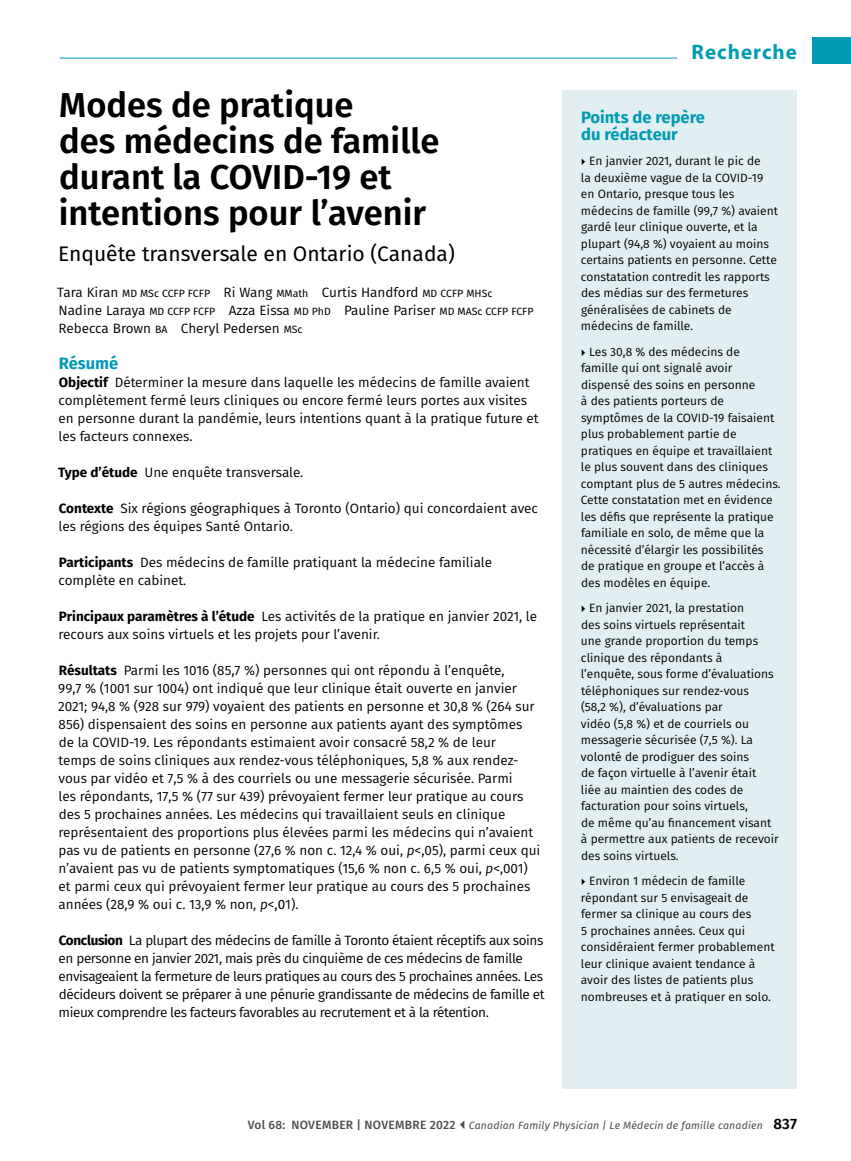
<style>
.page{position:relative;width:851px;height:1161px;background:#fff}
.page>*{position:absolute;margin:0;border:0;box-sizing:border-box;transform-origin:0 0}
.ArticleTitle{font:600 34.5px/36px "Fira Sans";color:#000}
.ArticleTitle-2{font:21px "Fira Sans";color:#000}
.t1{font:700 21px "Myriad Pro";letter-spacing:.05em;color:#009bb3}
.KeyPointHead_RES{font:700 16.5px/16.5px "Fira Sans";color:#009bb3}
.AbstractHead{font:700 16.5px "Fira Sans";color:#009bb3}
.AbstractBody{font:13.5px/18px "Fira Sans";color:#000}
.AbstractBody-2{font:13.5px/18px "Fira Sans";letter-spacing:-.025em;color:#000}
.Byline{font:13.5px/18px "Fira Sans";color:#000}
.KeyPoints_RES{font:12px/16.5px "Fira Sans";color:#000}
.t2{font:italic 10.5px "Fira Sans";letter-spacing:.015em;color:#4d4d4f}
.s1{font-size:10.5px}
.s2{font-weight:700}
.s3{font-style:inherit}
.s4{font-style:italic}
.s5{font-weight:500;font-style:normal;font-size:12px}
.s6{font-weight:600;font-style:normal;font-size:15px;color:#000}
</style>
<div class="page">
<hr style="left:60px;top:58px;width:617px;height:1px;background:#009bb3">
<div style="left:812px;top:38px;width:38px;height:26px;background:#009bb3"></div>
<div style="left:562px;top:90px;width:234px;height:999px;background:#e1eff2"></div>
<p class="ArticleTitle" style="left:59px;top:85px;width:382px">Modes de pratique<br>des médecins de famille durant la COVID-19 et intentions pour l’avenir</p>
<p class="ArticleTitle-2" style="left:58px;top:238px;width:398px">Enquête transversale en Ontario (Canada)</p>
<p class="Byline" style="left:57px;top:283px;width:478px">Tara Kiran <span class="s1">MD MSc CCFP FCFP</span> Ri Wang <span class="s1">MMath</span> Curtis Handford <span class="s1">MD CCFP MHSc<br></span>Nadine Laraya <span class="s1">MD CCFP FCFP</span> Azza Eissa <span class="s1">MD PhD</span> Pauline Pariser <span class="s1">MD MASc CCFP FCFP<br></span>Rebecca Brown <span class="s1">BA</span> Cheryl Pedersen <span class="s1">MSc</span></p>
<p class="AbstractHead" style="left:59px;top:349px;width:61px">Résumé</p>
<p class="AbstractBody" style="left:59px;top:373px;width:481px"><span class="s2">Objectif</span> Déterminer la mesure dans laquelle les médecins de famille avaient complètement fermé leurs cliniques ou encore fermé leurs portes aux visites en personne durant la pandémie, leurs intentions quant à la pratique future et les facteurs connexes<span class="s3">.</span></p>
<p class="AbstractBody" style="left:58px;top:463px;width:247px"><span class="s2">Type d’étude</span> Une enquête transversale.</p>
<p class="AbstractBody" style="left:59px;top:499px;width:481px"><span class="s2">Contexte</span> Six régions géographiques à Toronto (Ontario) qui concordaient avec les régions des équipes Santé Ontario.</p>
<p class="AbstractBody" style="left:59px;top:553px;width:435px"><span class="s2">Participants</span> Des médecins de famille pratiquant la médecine familiale complète en cabinet.</p>
<p class="AbstractBody" style="left:59px;top:607px;width:480px"><span class="s2">Principaux paramètres à l’étude</span> Les activités de la pratique en janvier 2021, le recours aux soins virtuels et les projets pour l’avenir.</p>
<p class="AbstractBody" style="left:58px;top:661px;width:483px"><span class="s2">Résultats</span> Parmi les 1016 (85<span class="s3">,</span>7 %) personnes qui ont répondu à l’enquête,<br>99,7 % (1001 sur 1004) ont indiqué que leur clinique était ouverte en janvier 2021; 94,8 % (928 sur 979) voyaient des patients en personne et 30,8 % (264 sur 856) dispensaient des soins en personne aux patients ayant des symptômes de la COVID-19. Les répondants estimaient avoir consacré 58,2 % de leur<br>temps de soins cliniques aux rendez-vous téléphoniques, 5,8 % aux rendez&shy;vous par vidéo et 7,5 % à des courriels ou une messagerie sécurisée. Parmi<br>les répondants, 17,5 % (77 sur 439) prévoyaient fermer leur pratique au cours des 5 prochaines années. Les médecins qui travaillaient seuls en clinique représentaient des proportions plus élevées parmi les médecins qui n’avaient pas vu de patients en personne (27,6 % non c. 12,4 % oui, <span class="s4">p</span>&lt;<span class="s3">,</span>05), parmi ceux qui n’avaient pas vu de patients symptomatiques (15,6 % non c. 6,5 % oui, <span class="s4">p</span>&lt;,001) et parmi ceux qui prévoyaient fermer leur pratique au cours des 5 prochaines années (28,9 % oui c. 13,9 % non, <span class="s4">p</span>&lt;<span class="s3">,0</span>1).</p>
<p class="AbstractBody-2" style="left:59px;top:931px;width:487px"><span class="s2">Conclusion</span> La plupart des médecins de famille à Toronto étaient réceptifs aux soins en personne en janvier 2021, mais près du cinquième de ces médecins de famille envisageaient la fermeture de leurs pratiques au cours des 5 prochaines années. Les décideurs doivent se préparer à une pénurie grandissante de médecins de famille et mieux comprendre les facteurs favorables au recrutement et à la rétention.</p>
<h2 class="t1" style="left:691px;top:38px;width:107px">Recherche</h2>
<p class="KeyPointHead_RES" style="left:581px;top:108px;width:125px">Points de repère du rédacteur</p>
<p class="KeyPoints_RES" style="left:581px;top:153px;width:198px;text-indent:8px">En janvier 2021, durant le pic de<br>la deuxième vague de la COVID-19 en Ontario, presque tous les médecins de famille (99,7 %) avaient gardé leur clinique ouverte<span class="s3">,</span> et la plupart (94,8 %) voyaient au moins certains patients en personne. Cette constatation contredit les rapports des médias sur des fermetures généralisées de cabinets de médecins de famille.</p>
<p class="KeyPoints_RES" style="left:580px;top:343px;width:201px;text-indent:8px">Les 30<span class="s3">,</span>8 % des médecins de<br>famille qui ont signalé avoir dispensé des soins en personne<br>à des patients porteurs de symptômes de la COVID-19 faisaient plus probablement partie de pratiques en équipe et travaillaient le plus souvent dans des cliniques comptant plus de 5 autres médecins.<br>Cette constatation met en évidence les défis que représente la pratique familiale en solo, de même que la nécessité d’élargir les possibilités<br>de pratique en groupe et l’accès à des modèles en équipe.</p>
<p class="KeyPoints_RES" style="left:581px;top:600px;width:199px;text-indent:8px">En janvier 2021, la prestation<br>des soins virtuels représentait<br>une grande proportion du temps clinique des répondants à<br>l’enquête, sous forme d’évaluations téléphoniques sur rendez-vous<br>(58,2 %), d’évaluations par<br>vidéo (5,8 %) et de courriels ou messagerie sécurisée (7,5 %). La volonté de prodiguer des soins<br>de façon virtuelle à l’avenir était liée au maintien des codes de facturation pour soins virtuels,<br>de même qu’au financement visant à permettre aux patients de recevoir des soins virtuels.</p>
<p class="KeyPoints_RES" style="left:581px;top:873px;width:195px;text-indent:8px">Environ 1 médecin de famille répondant sur 5 envisageait de fermer sa clinique au cours des<br>5 prochaines années. Ceux qui considéraient fermer probablement leur clinique avaient tendance à avoir des listes de patients plus nombreuses et à pratiquer en solo<span class="s3">.</span></p>
<p class="t2" style="left:248px;top:1117px;width:550px"><span class="s5">Vol 68: NOVEMBER | NOVEMBRE 2022</span> Canadian Family Physician | Le Médecin de famille canadien <span class="s6">837</span></p>
</div>
